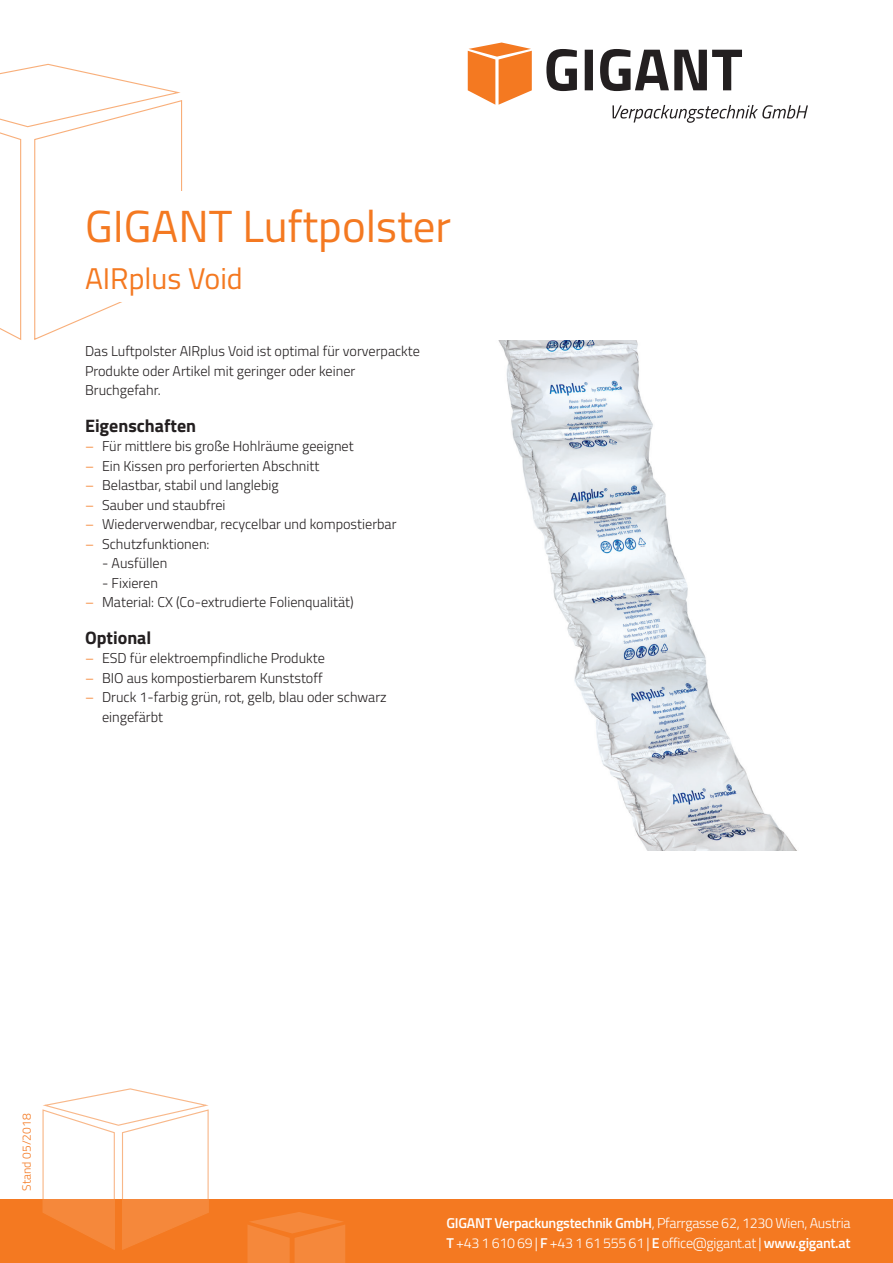
<style>
.page{position:relative;width:893px;height:1263px;background:#fff}
.page>*{position:absolute;margin:0;border:0;box-sizing:border-box;transform-origin:0 0}
.t1{font:45px "Titillium Web";color:#f47921}
.t2{font:30px "Titillium Web";color:#f47921}
.t3{font:700 18px "Titillium Web";color:#231f20}
.t4{font:300 14.25px/19.5px "Titillium Web";color:#231f20}
.t5{font:300 14.25px/19.5px "Titillium Web";letter-spacing:-.02em;color:#fff}
.t6{font:300 12px "Titillium Web";color:#f47921}
.s1{color:#f47921}
.s2{font-weight:600}
</style>
<div class="page">
<div style="left:0;top:1199px;width:893px;height:64px;background:#f47921"></div>
<svg style="left:0;top:63px;width:183px;height:277px"></svg>
<svg style="left:247px;top:1212px;width:98px;height:51px"></svg>
<svg style="left:42px;top:1088px;width:167px;height:162px"></svg>
<img style="left:498px;top:340px;width:299px;height:510px">
<div style="left:85px;top:191px;width:723px;height:64px;background:#fff"></div>
<div style="left:85px;top:255px;width:723px;height:47px;background:#fff"></div>
<svg style="left:546px;top:49px;width:196px;height:42px"></svg>
<svg style="left:468px;top:43px;width:64px;height:62px"></svg>
<svg style="left:612px;top:105px;width:196px;height:18px"></svg>
<h1 class="t1" style="left:85px;top:194px;width:368px">GIGANT Luftpolster</h1>
<h2 class="t2" style="left:85px;top:257px;width:159px">AIRplus Void</h2>
<p class="t4" style="left:85px;top:341px;width:337px">Das Luftpolster AIRplus Void ist optimal für vorverpackte<br>Produkte oder Artikel mit geringer oder keiner<br>Bruchgefahr.</p>
<p class="t3" style="left:85px;top:412px;width:113px">Eigenschaften</p>
<p class="t4" style="left:85px;top:436px;width:270px"><span class="s1">–</span> Für mittlere bis große Hohlräume geeignet</p>
<p class="t4" style="left:85px;top:455px;width:236px"><span class="s1">–</span> Ein Kissen pro perforierten Abschnitt</p>
<p class="t4" style="left:85px;top:475px;width:195px"><span class="s1">–</span> Belastbar, stabil und langlebig</p>
<p class="t4" style="left:85px;top:494px;width:142px"><span class="s1">–</span> Sauber und staubfrei</p>
<p class="t4" style="left:85px;top:514px;width:313px"><span class="s1">–</span> Wiederverwendbar, recycelbar und kompostierbar</p>
<p class="t4" style="left:85px;top:533px;width:126px"><span class="s1">–</span> Schutzfunktionen:</p>
<p class="t4" style="left:102px;top:553px;width:67px">- Ausfüllen</p>
<p class="t4" style="left:102px;top:572px;width:57px">- Fixieren</p>
<p class="t4" style="left:85px;top:592px;width:270px"><span class="s1">–</span> Material: CX (Co-extrudierte Folienqualität)</p>
<p class="t3" style="left:85px;top:624px;width:68px">Optional</p>
<p class="t4" style="left:85px;top:648px;width:241px"><span class="s1">–</span> ESD für elektroempfindliche Produkte</p>
<p class="t4" style="left:85px;top:667px;width:239px"><span class="s1">–</span> BIO aus kompostierbarem Kunststoff</p>
<p class="t4" style="left:102px;top:687px;width:286px;text-indent:-17px"><span class="s1">–</span> Druck 1-farbig grün, rot, gelb, blau oder schwarz eingefärbt</p>
<p class="t6" style="left:18px;top:1191px;width:78px;rotate:-90deg">Stand 05/2018</p>
<p class="t5" style="left:446px;top:1213px;width:405px"><span class="s2">GIGANT Verpackungstechnik GmbH</span>, Pfarrgasse 62, 1230 Wien, Austria<br><span class="s2">T</span> +43 1 610 69 | <span class="s2">F</span> +43 1 61 555 61 | <span class="s2">E</span> office@gigant.at | <span class="s2">www.gigant.at</span></p>
</div>
